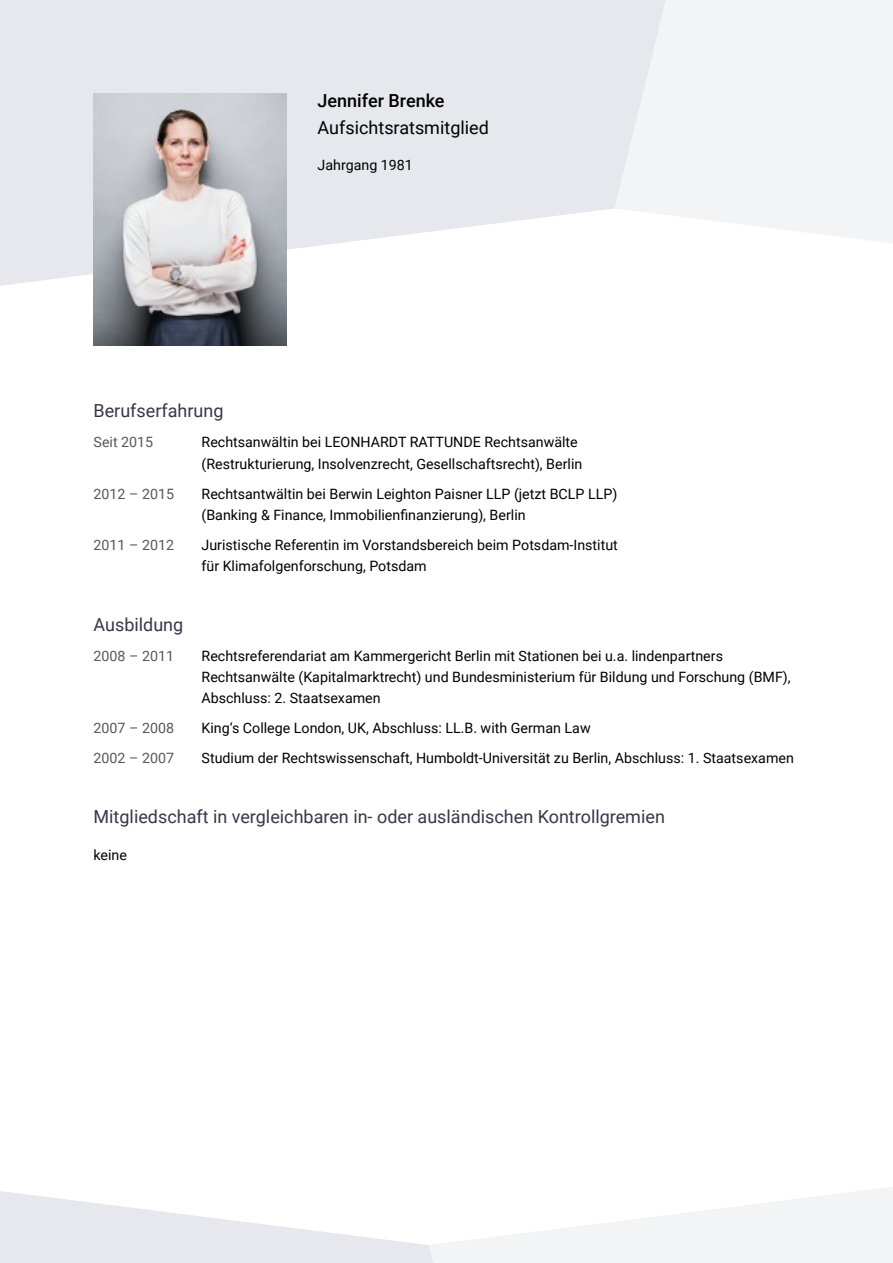
<style>
.page{position:relative;width:893px;height:1263px;background:#fff}
.page>*{position:absolute;margin:0;border:0;box-sizing:border-box;transform-origin:0 0}
.t1{font:18px "Roboto";color:#36364b}
.t2{font:18px "Roboto";color:#000}
.t3{font:500 18px "Roboto";color:#000}
.t4{font:14.25px/21px "Roboto";color:#000}
.t5{font:14.25px "Roboto";color:#575756}
</style>
<div class="page">
<div style="left:666px;top:0;width:227px;height:243px;background:#f3f4f6"></div>
<svg style="left:0;top:0;width:666px;height:286px;fill:#e6e8ed"></svg>
<svg style="left:0;top:1187px;width:893px;height:76px"></svg>
<img style="left:94px;top:94px;width:193px;height:252px">
<p class="t3" style="left:318px;top:88px;width:128px">Jennifer Brenke</p>
<p class="t2" style="left:318px;top:115px;width:173px">Aufsichtsratsmitglied</p>
<p class="t4" style="left:318px;top:154px;width:97px">Jahrgang 1981</p>
<p class="t1" style="left:94px;top:398px;width:132px">Berufserfahrung</p>
<p class="t5" style="left:94px;top:432px;width:61px">Seit 2015</p>
<p class="t4" style="left:202px;top:431px;width:382px">Rechtsanwältin bei LEONHARDT RATTUNDE Rechtsanwälte (Restrukturierung, Insolvenzrecht, Gesellschaftsrecht), Berlin</p>
<p class="t5" style="left:94px;top:483px;width:82px">2012 – 2015</p>
<p class="t4" style="left:202px;top:482px;width:417px">Rechtsantwältin bei Berwin Leighton Paisner LLP (jetzt BCLP LLP) (Banking &amp; Finance, Immobilienfinanzierung), Berlin</p>
<p class="t5" style="left:94px;top:534px;width:82px">2011 – 2012</p>
<p class="t4" style="left:202px;top:533px;width:418px">Juristische Referentin im Vorstandsbereich beim Potsdam-Institut für Klimafolgenforschung, Potsdam</p>
<p class="t1" style="left:94px;top:611px;width:91px">Ausbildung</p>
<p class="t5" style="left:94px;top:645px;width:82px">2008 – 2011</p>
<p class="t4" style="left:202px;top:644px;width:591px">Rechtsreferendariat am Kammergericht Berlin mit Stationen bei u.a. lindenpartners<br>Rechtsanwälte (Kapitalmarktrecht) und Bundesministerium für Bildung und Forschung (BMF),<br>Abschluss: 2. Staatsexamen</p>
<p class="t5" style="left:94px;top:717px;width:82px">2007 – 2008</p>
<p class="t4" style="left:202px;top:716px;width:391px">King‘s College London, UK, Abschluss: LL.B. with German Law</p>
<p class="t5" style="left:94px;top:747px;width:82px">2002 – 2007</p>
<p class="t4" style="left:202px;top:746px;width:594px">Studium der Rechtswissenschaft, Humboldt-Universität zu Berlin, Abschluss: 1. Staatsexamen</p>
<p class="t1" style="left:94px;top:803px;width:573px">Mitgliedschaft in vergleichbaren in- oder ausländischen Kontrollgremien</p>
<p class="t4" style="left:94px;top:844px;width:35px">keine</p>
</div>
